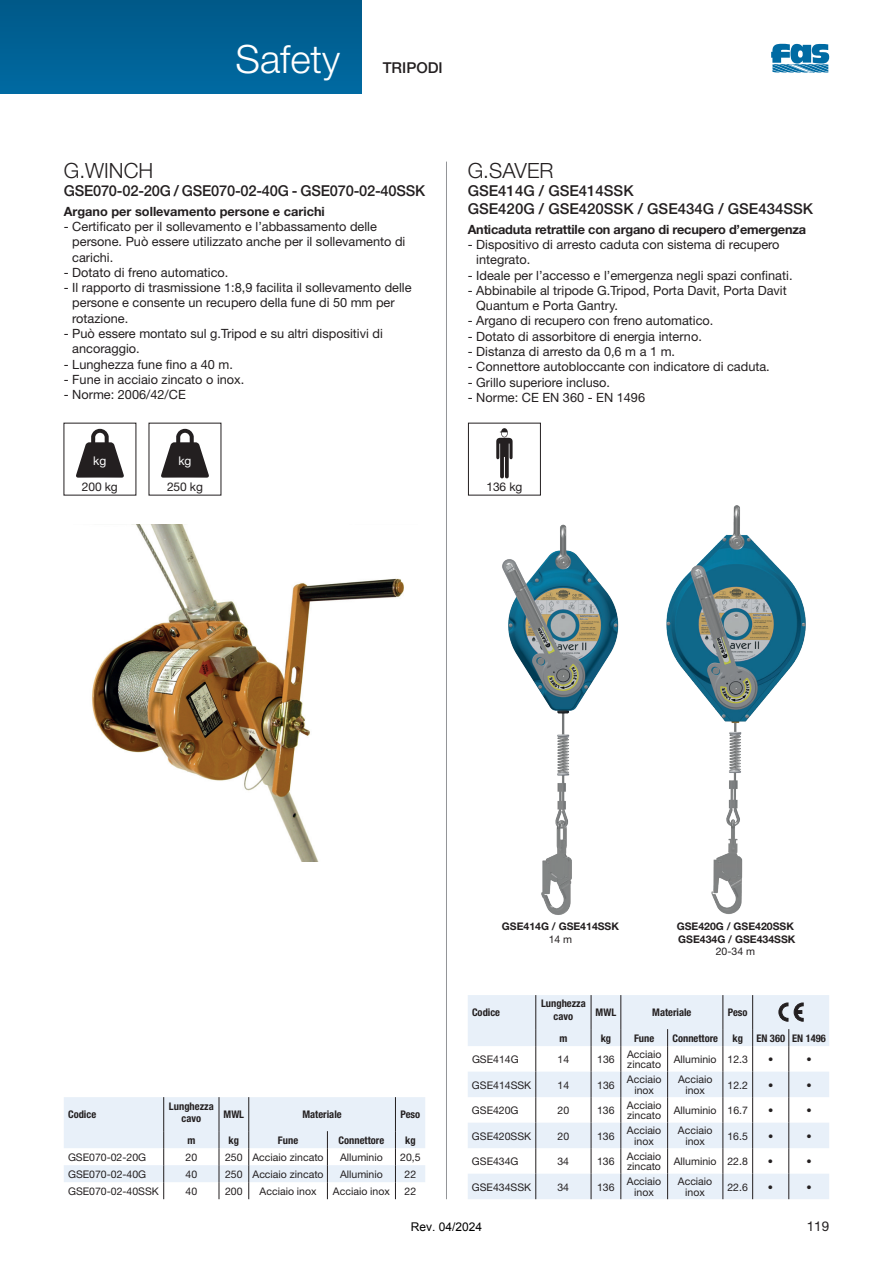
<style>
.page{position:relative;width:893px;height:1263px;background:#fff}
.page>*{position:absolute;margin:0;border:0;box-sizing:border-box;transform-origin:0 0}
.t1{font:300 39px "Helvetica Neue";color:#fff}
.t2{font:300 21px "Helvetica Neue";color:#231f20}
.t3{font:500 15px/18px "Helvetica Neue";color:#231f20}
.t4{font:13.5px "Helvetica Neue";color:#231f20}
.t5{font:12.75px/15.3px "Helvetica Neue";color:#231f20}
.t6{font:700 12.75px "Helvetica Neue";letter-spacing:-.015em;color:#231f20}
.t7{font:12px "Helvetica Neue";letter-spacing:-.01em;color:#231f20}
.t8{font:12px "Arial";color:#000}
.t9{font:12px "Helvetica Neue";color:#fff}
.t10{font:10.5px/10.5px "Helvetica Neue";color:#231f20;text-align:center}
.t11{font:700 condensed 10.5px/12.6px "Helvetica Neue";color:#231f20;text-align:center}
.t12{font:700 10.5px/12.6px "Helvetica Neue";color:#231f20}
</style>
<div class="page">
<div style="left:0;top:0;width:361px;height:94px;background:#006195"></div>
<svg style="left:771px;top:44px;width:58px;height:29px;background:#4794bc"></svg>
<hr style="left:446px;top:162px;width:1px;height:1037px;background:#939598">
<svg style="left:64px;top:1097px;width:361px;height:102px"></svg>
<img style="left:92px;top:525px;width:312px;height:336px">
<svg style="left:468px;top:995px;width:361px;height:204px;fill:#e8f0f9"></svg>
<hr style="left:535px;top:995px;width:1px;height:34px;background:#231f20">
<hr style="left:591px;top:995px;width:1px;height:34px;background:#231f20">
<hr style="left:621px;top:995px;width:1px;height:34px;background:#231f20">
<hr style="left:723px;top:995px;width:1px;height:34px;background:#231f20">
<svg style="left:535px;top:1029px;width:1px;height:170px"></svg>
<svg style="left:591px;top:1029px;width:1px;height:170px"></svg>
<svg style="left:621px;top:1029px;width:1px;height:170px"></svg>
<svg style="left:667px;top:1029px;width:1px;height:170px"></svg>
<svg style="left:723px;top:1029px;width:1px;height:170px"></svg>
<svg style="left:752px;top:1029px;width:1px;height:170px"></svg>
<svg style="left:788px;top:1029px;width:1px;height:170px"></svg>
<hr style="left:752px;top:995px;width:1px;height:34px;background:#231f20">
<svg style="left:794px;top:1003px;width:9px;height:18px"></svg>
<svg style="left:779px;top:1003px;width:9px;height:18px"></svg>
<img style="left:502px;top:524px;width:117px;height:391px">
<img style="left:666px;top:505px;width:140px;height:409px">
<svg style="left:76px;top:429px;width:48px;height:49px"></svg>
<svg style="left:161px;top:429px;width:48px;height:49px"></svg>
<svg style="left:496px;top:428px;width:17px;height:50px"></svg>
<div style="left:468px;top:423px;width:73px;height:72px;border:1px solid #231f20"></div>
<h1 class="t1" style="left:235px;top:35px;width:106px">Safety</h1>
<p class="t3" style="left:383px;top:58px;width:62px">TRIPODI</p>
<h2 class="t2" style="left:64px;top:158px;width:91px">G.WINCH</h2>
<p class="t3" style="left:64px;top:182px;width:363px">GSE070-02-20G / GSE070-02-40G - GSE070-02-40SSK</p>
<p class="t6" style="left:64px;top:203px;width:263px">Argano per sollevamento persone e carichi</p>
<p class="t5" style="left:72px;top:219px;width:335px;text-indent:-9px">- Certificato per il sollevamento e l’abbassamento delle persone. Può essere utilizzato anche per il sollevamento di carichi.</p>
<p class="t5" style="left:64px;top:264px;width:166px">- Dotato di freno automatico.</p>
<p class="t5" style="left:72px;top:280px;width:341px;text-indent:-9px">- Il rapporto di trasmissione 1:8,9 facilita il sollevamento delle persone e consente un recupero della fune di 50 mm per rotazione.</p>
<p class="t5" style="left:72px;top:326px;width:312px;text-indent:-9px">- Può essere montato sul g.Tripod e su altri dispositivi di ancoraggio.</p>
<p class="t5" style="left:64px;top:356px;width:171px">- Lunghezza fune fino a 40 m.</p>
<p class="t5" style="left:64px;top:372px;width:182px">- Fune in acciaio zincato o inox.</p>
<p class="t5" style="left:64px;top:387px;width:124px">- Norme: 2006/42/CE</p>
<h2 class="t2" style="left:468px;top:158px;width:87px">G.SAVER</h2>
<p class="t3" style="left:468px;top:182px;width:347px">GSE414G / GSE414SSK<br>GSE420G / GSE420SSK / GSE434G / GSE434SSK</p>
<p class="t6" style="left:468px;top:221px;width:340px">Anticaduta retrattile con argano di recupero d’emergenza</p>
<p class="t5" style="left:476px;top:237px;width:305px;text-indent:-9px">- Dispositivo di arresto caduta con sistema di recupero integrato.</p>
<p class="t5" style="left:468px;top:267px;width:326px">- Ideale per l’accesso e l’emergenza negli spazi confinati.</p>
<p class="t5" style="left:476px;top:282px;width:312px;text-indent:-9px">- Abbinabile al tripode G.Tripod, Porta Davit, Porta Davit<br>Quantum e Porta Gantry.</p>
<p class="t5" style="left:468px;top:313px;width:247px">- Argano di recupero con freno automatico.</p>
<p class="t5" style="left:468px;top:328px;width:236px">- Dotato di assorbitore di energia interno.</p>
<p class="t5" style="left:468px;top:344px;width:209px">- Distanza di arresto da 0,6 m a 1 m.</p>
<p class="t5" style="left:468px;top:359px;width:304px">- Connettore autobloccante con indicatore di caduta.</p>
<p class="t5" style="left:468px;top:374px;width:144px">- Grillo superiore incluso.</p>
<p class="t5" style="left:468px;top:390px;width:179px">- Norme: CE EN 360 - EN 1496</p>
<p class="t9" style="left:93px;top:454px;width:14px">kg</p>
<p class="t7" style="left:82px;top:479px;width:37px">200 kg</p>
<p class="t9" style="left:178px;top:454px;width:14px">kg</p>
<p class="t7" style="left:167px;top:479px;width:37px">250 kg</p>
<p class="t7" style="left:486px;top:479px;width:37px">136 kg</p>
<p class="t12" style="left:502px;top:920px;width:119px">GSE414G / GSE414SSK</p>
<p class="t10" style="left:549px;top:933px;width:25px">14 m</p>
<p class="t12" style="left:677px;top:920px;width:120px">GSE420G / GSE420SSK<br>GSE434G / GSE434SSK</p>
<p class="t10" style="left:716px;top:946px;width:41px">20-34 m</p>
<p class="t11" style="left:68px;top:1108px;width:30px">Codice</p>
<p class="t11" style="left:169px;top:1099px;width:46px">Lunghezza cavo</p>
<p class="t11" style="left:224px;top:1108px;width:22px">MWL</p>
<p class="t11" style="left:302px;top:1108px;width:41px">Materiale</p>
<p class="t11" style="left:401px;top:1108px;width:21px">Peso</p>
<p class="t11" style="left:187px;top:1133px;width:9px">m</p>
<p class="t11" style="left:229px;top:1133px;width:12px">kg</p>
<p class="t11" style="left:278px;top:1133px;width:22px">Fune</p>
<p class="t11" style="left:339px;top:1133px;width:47px">Connettore</p>
<p class="t11" style="left:405px;top:1133px;width:12px">kg</p>
<p class="t10" style="left:68px;top:1152px;width:80px">GSE070-02-20G</p>
<p class="t10" style="left:185px;top:1152px;width:13px">20</p>
<p class="t10" style="left:225px;top:1152px;width:100px">250 Acciaio zincato</p>
<p class="t10" style="left:340px;top:1152px;width:44px">Alluminio</p>
<p class="t10" style="left:400px;top:1152px;width:22px">20,5</p>
<p class="t10" style="left:68px;top:1169px;width:80px">GSE070-02-40G</p>
<p class="t10" style="left:186px;top:1169px;width:13px">40</p>
<p class="t10" style="left:225px;top:1169px;width:100px">250 Acciaio zincato</p>
<p class="t10" style="left:340px;top:1169px;width:44px">Alluminio</p>
<p class="t10" style="left:405px;top:1169px;width:13px">22</p>
<p class="t10" style="left:68px;top:1186px;width:92px">GSE070-02-40SSK</p>
<p class="t10" style="left:186px;top:1186px;width:13px">40</p>
<p class="t10" style="left:225px;top:1186px;width:19px">200</p>
<p class="t10" style="left:260px;top:1186px;width:58px">Acciaio inox</p>
<p class="t10" style="left:333px;top:1186px;width:58px">Acciaio inox</p>
<p class="t10" style="left:405px;top:1186px;width:13px">22</p>
<p class="t11" style="left:472px;top:1006px;width:30px">Codice</p>
<p class="t11" style="left:541px;top:997px;width:46px">Lunghezza cavo</p>
<p class="t11" style="left:596px;top:1006px;width:22px">MWL</p>
<p class="t11" style="left:652px;top:1006px;width:41px">Materiale</p>
<p class="t11" style="left:728px;top:1006px;width:21px">Peso</p>
<p class="t11" style="left:559px;top:1031px;width:9px">m</p>
<p class="t11" style="left:601px;top:1031px;width:12px">kg</p>
<p class="t11" style="left:634px;top:1031px;width:22px">Fune</p>
<p class="t11" style="left:672px;top:1031px;width:47px">Connettore</p>
<p class="t11" style="left:732px;top:1031px;width:12px">kg</p>
<p class="t11" style="left:756px;top:1031px;width:71px">EN 360 EN 1496</p>
<p class="t10" style="left:472px;top:1054px;width:48px">GSE414G</p>
<p class="t10" style="left:558px;top:1054px;width:13px">14</p>
<p class="t10" style="left:597px;top:1054px;width:19px">136</p>
<p class="t10" style="left:627px;top:1048px;width:36px;text-align:left">Acciaio zincato</p>
<p class="t10" style="left:674px;top:1054px;width:76px">Alluminio 12.3</p>
<p class="t10" style="left:768px;top:1054px;width:7px">•</p>
<p class="t10" style="left:806px;top:1054px;width:7px">•</p>
<p class="t10" style="left:472px;top:1079px;width:61px">GSE414SSK</p>
<p class="t10" style="left:558px;top:1079px;width:13px">14</p>
<p class="t10" style="left:597px;top:1079px;width:19px">136</p>
<p class="t10" style="left:627px;top:1074px;width:36px">Acciaio inox</p>
<p class="t10" style="left:678px;top:1074px;width:36px">Acciaio inox</p>
<p class="t10" style="left:727px;top:1079px;width:22px">12.2</p>
<p class="t10" style="left:768px;top:1079px;width:7px">•</p>
<p class="t10" style="left:806px;top:1079px;width:7px">•</p>
<p class="t10" style="left:472px;top:1105px;width:48px">GSE420G</p>
<p class="t10" style="left:557px;top:1105px;width:13px">20</p>
<p class="t10" style="left:597px;top:1105px;width:19px">136</p>
<p class="t10" style="left:627px;top:1100px;width:36px;text-align:left">Acciaio zincato</p>
<p class="t10" style="left:674px;top:1105px;width:76px">Alluminio 16.7</p>
<p class="t10" style="left:768px;top:1105px;width:7px">•</p>
<p class="t10" style="left:806px;top:1105px;width:7px">•</p>
<p class="t10" style="left:472px;top:1130px;width:61px">GSE420SSK</p>
<p class="t10" style="left:557px;top:1130px;width:13px">20</p>
<p class="t10" style="left:597px;top:1130px;width:19px">136</p>
<p class="t10" style="left:627px;top:1125px;width:36px">Acciaio inox</p>
<p class="t10" style="left:678px;top:1125px;width:36px">Acciaio inox</p>
<p class="t10" style="left:727px;top:1130px;width:22px">16.5</p>
<p class="t10" style="left:768px;top:1130px;width:7px">•</p>
<p class="t10" style="left:806px;top:1130px;width:7px">•</p>
<p class="t10" style="left:472px;top:1156px;width:48px">GSE434G</p>
<p class="t10" style="left:557px;top:1156px;width:13px">34</p>
<p class="t10" style="left:597px;top:1156px;width:19px">136</p>
<p class="t10" style="left:627px;top:1151px;width:36px;text-align:left">Acciaio zincato</p>
<p class="t10" style="left:674px;top:1156px;width:76px">Alluminio 22.8</p>
<p class="t10" style="left:768px;top:1156px;width:7px">•</p>
<p class="t10" style="left:806px;top:1156px;width:7px">•</p>
<p class="t10" style="left:472px;top:1181px;width:61px">GSE434SSK</p>
<p class="t10" style="left:557px;top:1181px;width:13px">34</p>
<p class="t10" style="left:597px;top:1181px;width:19px">136</p>
<p class="t10" style="left:627px;top:1176px;width:36px">Acciaio inox</p>
<p class="t10" style="left:678px;top:1176px;width:36px">Acciaio inox</p>
<p class="t10" style="left:727px;top:1181px;width:22px">22.6</p>
<p class="t10" style="left:768px;top:1181px;width:7px">•</p>
<p class="t10" style="left:806px;top:1181px;width:7px">•</p>
<p class="t8" style="left:411px;top:1219px;width:73px">Rev. 04/2024</p>
<p class="t4" style="left:807px;top:1218px;width:24px">119</p>
</div>
